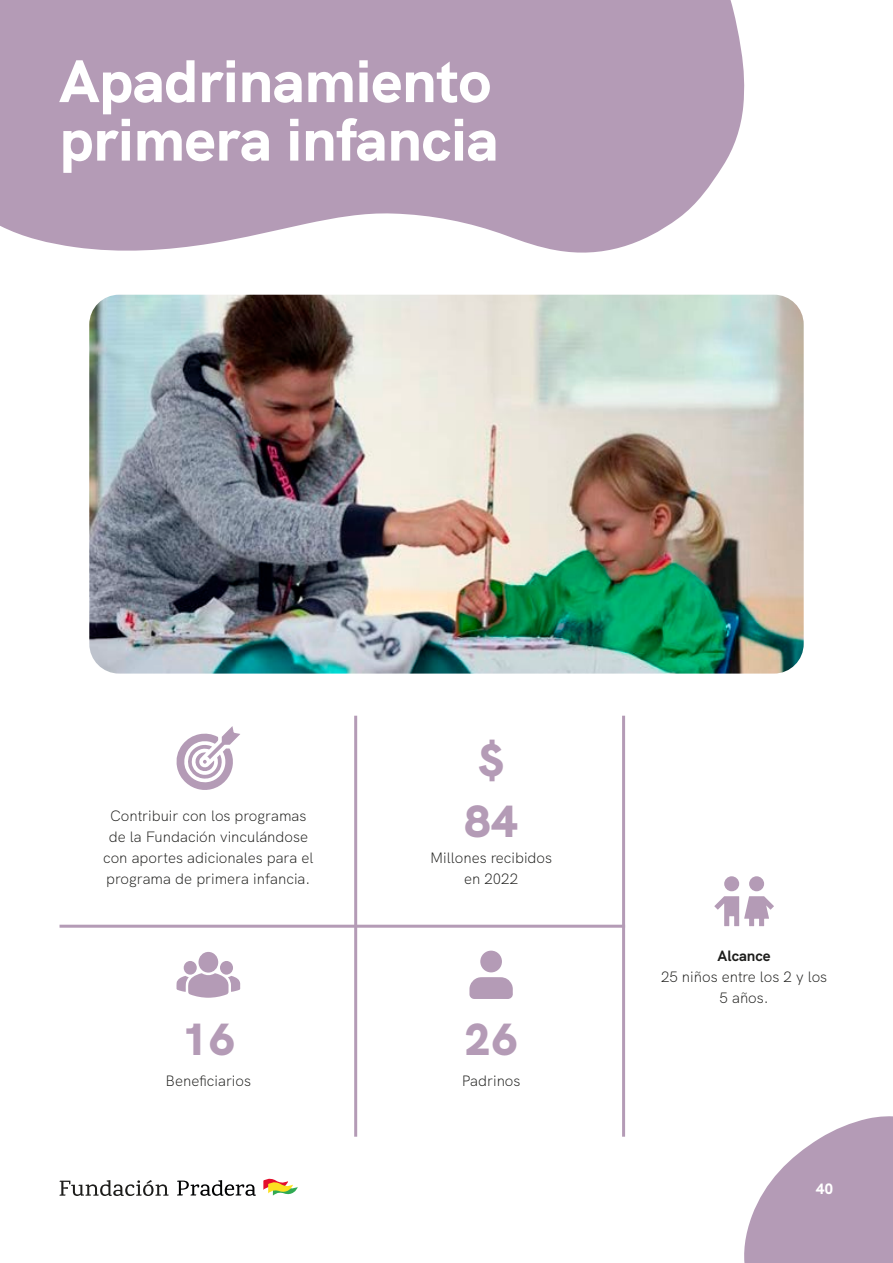
<style>
.page{position:relative;width:893px;height:1263px;background:#fff}
.page>*{position:absolute;margin:0;border:0;box-sizing:border-box;transform-origin:0 0}
.t1{font:800 60px/58.5px "HK Grotesk";color:#fff}
.t2{font:900 45px "HK Grotesk";color:#b49bb6}
.t3{font:300 15px/21px "HK Grotesk";color:#1d1d1b;text-align:center}
.t4{font:700 15px "HK Grotesk";color:#1d1d1b}
.t5{font:800 15px "HK Grotesk";color:#fff}
</style>
<div class="page">
<svg style="left:744px;top:1116px;width:149px;height:147px"></svg>
<svg style="left:263px;top:1178px;width:35px;height:18px"></svg>
<svg style="left:177px;top:1180px;width:79px;height:16px"></svg>
<svg style="left:60px;top:1180px;width:109px;height:16px"></svg>
<svg style="left:0;top:0;width:745px;height:253px;background:#baa4bc"></svg>
<hr style="left:354px;top:716px;width:3px;height:421px;background:#b49bb6">
<hr style="left:622px;top:716px;width:3px;height:421px;background:#b49bb6">
<hr style="left:60px;top:925px;width:565px;height:3px;background:#b49bb6">
<svg style="left:176px;top:726px;width:64px;height:64px"></svg>
<div style="left:198px;top:952px;width:20px;height:21px;background:#b49bb6;border-radius:50%"></div>
<div style="left:220px;top:961px;width:13px;height:14px;background:#b49bb6;border-radius:50%"></div>
<div style="left:184px;top:961px;width:13px;height:14px;background:#b49bb6;border-radius:50%"></div>
<svg style="left:176px;top:973px;width:64px;height:25px"></svg>
<svg style="left:469px;top:977px;width:44px;height:22px"></svg>
<div style="left:480px;top:951px;width:22px;height:21px;background:#b49bb6;border-radius:50%"></div>
<svg style="left:714px;top:896px;width:60px;height:30px"></svg>
<div style="left:749px;top:876px;width:15px;height:15px;background:#b49bb6;border-radius:50%"></div>
<div style="left:724px;top:876px;width:15px;height:15px;background:#b49bb6;border-radius:50%"></div>
<img style="left:89px;top:295px;width:715px;height:379px">
<h1 class="t1" style="left:60px;top:47px;width:440px">Apadrinamiento primera infancia</h1>
<p class="t3" style="left:103px;top:804px;width:212px">Contribuir con los programas de la Fundación vinculándose con aportes adicionales para el programa de primera infancia.</p>
<h2 class="t2" style="left:478px;top:725px;width:27px">$</h2>
<h2 class="t2" style="left:464px;top:787px;width:55px">84</h2>
<p class="t3" style="left:430px;top:846px;width:124px">Millones recibidos en 2022</p>
<h2 class="t2" style="left:181px;top:1005px;width:55px">16</h2>
<h2 class="t2" style="left:464px;top:1005px;width:55px">26</h2>
<p class="t3" style="left:166px;top:1069px;width:87px">Beneficiarios</p>
<p class="t3" style="left:462px;top:1069px;width:60px">Padrinos</p>
<p class="t4" style="left:718px;top:944px;width:55px">Alcance</p>
<p class="t3" style="left:661px;top:965px;width:168px">25 niños entre los 2 y los<br>5 años.</p>
<p class="t5" style="left:816px;top:1177px;width:19px">40</p>
</div>
